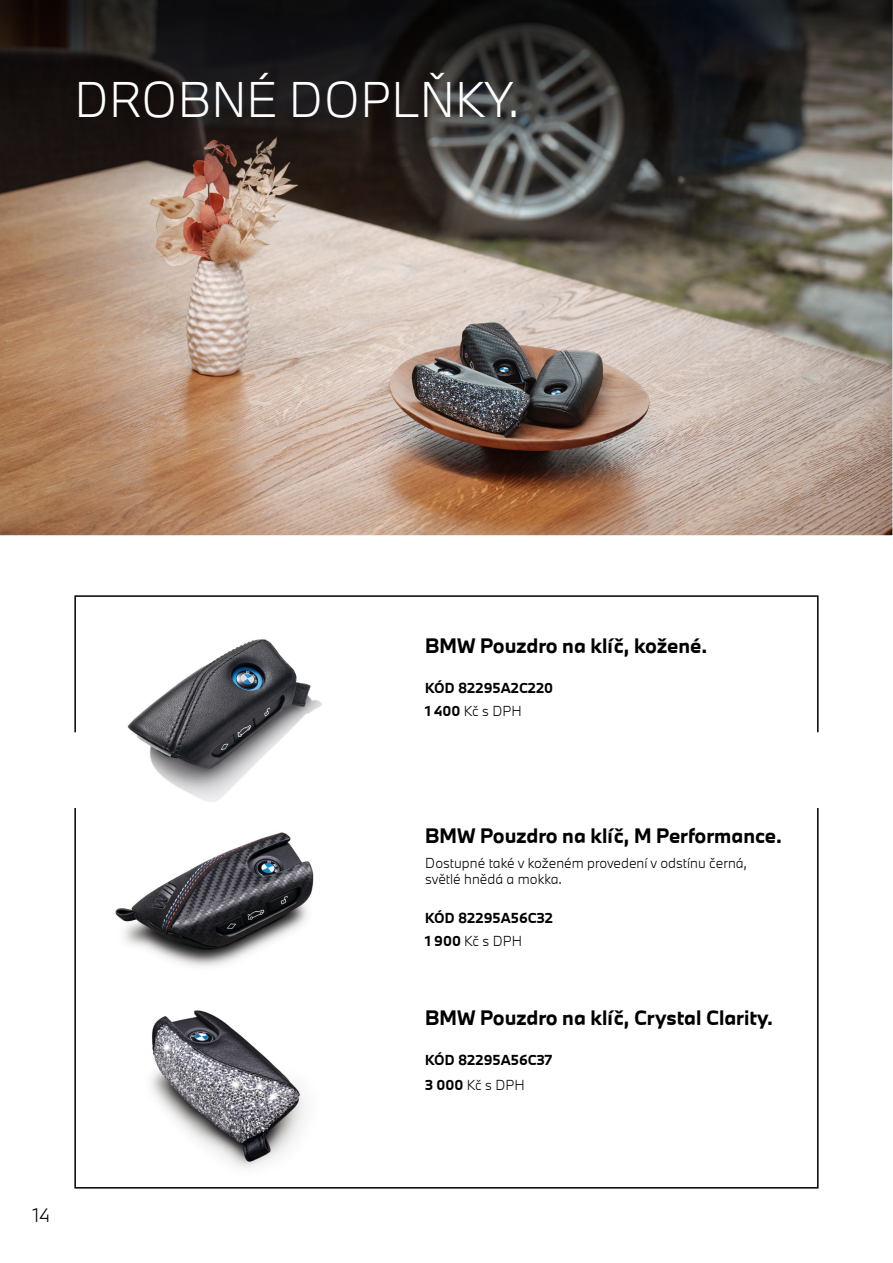
<style>
.page{position:relative;width:893px;height:1263px;background:#fff}
.page>*{position:absolute;margin:0;border:0;box-sizing:border-box;transform-origin:0 0}
.t1{font:300 46.5px "BMW Type Next Latin";color:#fff}
.t2{font:700 19.5px "BMW Type Next Latin TT";color:#000}
.t3{font:300 18px "BMW Type Next Latin";color:#000}
.t4{font:300 13.5px/16.2px "BMW Type Next Latin TT";color:#000}
.t5{font:700 13.5px "BMW Type Next Latin TT";color:#000}
.s1{font-weight:700}
</style>
<div class="page">
<img style="left:0;top:358px;width:893px;height:178px">
<div style="left:74px;top:595px;width:745px;height:138px;border:2px solid #000"></div>
<div style="left:74px;top:807px;width:745px;height:381px;border:2px solid #000"></div>
<svg style="left:0;top:0;width:893px;height:358px;background:#665d56"></svg>
<img style="left:113px;top:639px;width:231px;height:171px">
<img style="left:115px;top:832px;width:199px;height:135px">
<img style="left:151px;top:1010px;width:153px;height:158px">
<h1 class="t1" style="left:74px;top:67px;width:447px">DROBNÉ DOPLŇKY.</h1>
<h3 class="t3" style="left:33px;top:1202px;width:19px">14</h3>
<h2 class="t2" style="left:425px;top:632px;width:284px">BMW Pouzdro na klíč, kožené.</h2>
<p class="t5" style="left:425px;top:679px;width:130px">KÓD 82295A2C220</p>
<p class="t4" style="left:425px;top:703px;width:98px"><span class="s1">1 400</span> Kč s DPH</p>
<h2 class="t2" style="left:425px;top:822px;width:358px">BMW Pouzdro na klíč, M Performance.</h2>
<p class="t4" style="left:425px;top:855px;width:323px">Dostupné také v koženém provedení v odstínu černá, světlé hnědá a mokka.</p>
<p class="t5" style="left:425px;top:908px;width:129px">KÓD 82295A56C32</p>
<p class="t4" style="left:425px;top:932px;width:98px"><span class="s1">1 900</span> Kč s DPH</p>
<h2 class="t2" style="left:425px;top:1004px;width:349px">BMW Pouzdro na klíč, Crystal Clarity.</h2>
<p class="t5" style="left:425px;top:1051px;width:129px">KÓD 82295A56C37</p>
<p class="t4" style="left:425px;top:1076px;width:101px"><span class="s1">3 000</span> Kč s DPH</p>
</div>
